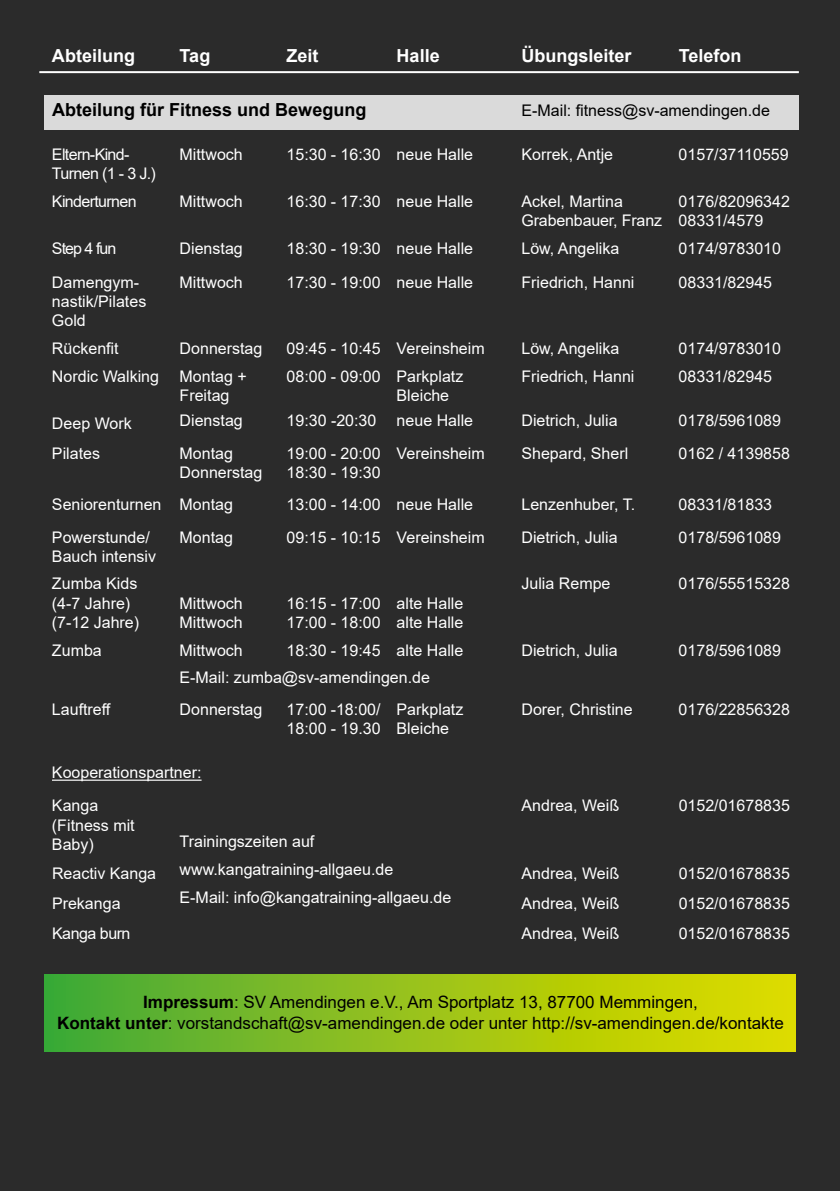
<style>
.page{position:relative;width:840px;height:1191px;background:#fff}
.page>*{position:absolute;margin:0;border:0;box-sizing:border-box;transform-origin:0 0}
.t1{font:700 18px "Arial";color:#fff}
.t2{font:700 18px "Arial";color:#000}
.t3{font:17px/20.4px "Arial";color:#000;text-align:center}
.t4{font:16px/19.2px "Arial";color:#fff}
.t5{font:16px/19.2px "Arial";letter-spacing:-.04em;color:#fff}
.t6{font:16px "Arial";color:#000}
.t7{font:16px "Arial";letter-spacing:-.03em;color:#fff}
.s1{font-weight:700}
</style>
<div class="page">
<div style="left:0;top:0;width:839px;height:1191px;background:#2b2b2b"></div>
<hr style="left:39px;top:71px;width:759px;height:2px;background:#fff">
<div style="left:44px;top:95px;width:753px;height:34px;background:#dadada"></div>
<hr style="left:52px;top:779px;width:149px;height:1px;background:#fff">
<div style="left:45px;top:974px;width:750px;height:77px;background:linear-gradient(to right,#44a93b,#e7dd00)"></div>
<p class="t1" style="left:52px;top:42px;width:84px">Abteilung</p>
<p class="t1" style="left:179px;top:42px;width:32px">Tag</p>
<p class="t1" style="left:286px;top:42px;width:34px">Zeit</p>
<p class="t1" style="left:396px;top:42px;width:45px">Halle</p>
<p class="t1" style="left:521px;top:42px;width:112px">Übungsleiter</p>
<p class="t1" style="left:678px;top:42px;width:64px">Telefon</p>
<p class="t2" style="left:52px;top:97px;width:316px">Abteilung für Fitness und Bewegung</p>
<p class="t6" style="left:521px;top:100px;width:250px">E-Mail: fitness@sv-amendingen.de</p>
<p class="t5" style="left:52px;top:145px;width:105px">Eltern-Kind-<br>Turnen (1 - 3 J.)</p>
<p class="t4" style="left:179px;top:145px;width:65px">Mittwoch</p>
<p class="t4" style="left:286px;top:145px;width:188px">15:30 - 16:30 neue Halle</p>
<p class="t4" style="left:521px;top:145px;width:93px">Korrek, Antje</p>
<p class="t4" style="left:678px;top:145px;width:112px">0157/37110559</p>
<p class="t5" style="left:52px;top:192px;width:86px">Kinderturnen</p>
<p class="t4" style="left:179px;top:192px;width:65px">Mittwoch</p>
<p class="t4" style="left:286px;top:192px;width:188px">16:30 - 17:30 neue Halle</p>
<p class="t4" style="left:521px;top:192px;width:142px">Ackel, Martina<br>Grabenbauer, Franz</p>
<p class="t4" style="left:678px;top:192px;width:113px">0176/82096342<br>08331/4579</p>
<p class="t4" style="left:52px;top:239px;width:66px">Step 4 fun</p>
<p class="t4" style="left:179px;top:239px;width:65px">Dienstag</p>
<p class="t4" style="left:286px;top:239px;width:188px">18:30 - 19:30 neue Halle</p>
<p class="t4" style="left:521px;top:239px;width:99px">Löw, Angelika</p>
<p class="t4" style="left:678px;top:239px;width:104px">0174/9783010</p>
<p class="t4" style="left:52px;top:273px;width:96px">Damengym&shy;nastik/Pilates<br>Gold</p>
<p class="t4" style="left:179px;top:273px;width:65px">Mittwoch</p>
<p class="t4" style="left:286px;top:273px;width:188px">17:30 - 19:00 neue Halle</p>
<p class="t4" style="left:521px;top:273px;width:114px">Friedrich, Hanni</p>
<p class="t4" style="left:678px;top:273px;width:95px">08331/82945</p>
<p class="t4" style="left:52px;top:339px;width:68px">Rückenfit</p>
<p class="t4" style="left:179px;top:339px;width:84px">Donnerstag</p>
<p class="t4" style="left:286px;top:339px;width:200px">09:45 - 10:45 Vereinsheim</p>
<p class="t4" style="left:521px;top:339px;width:99px">Löw, Angelika</p>
<p class="t4" style="left:678px;top:339px;width:104px">0174/9783010</p>
<p class="t4" style="left:52px;top:366px;width:108px">Nordic Walking</p>
<p class="t4" style="left:179px;top:366px;width:69px">Montag +<br>Freitag</p>
<p class="t4" style="left:396px;top:366px;width:68px;text-indent:-110px">08:00 - 09:00 Parkplatz<br>Bleiche</p>
<p class="t4" style="left:521px;top:366px;width:114px">Friedrich, Hanni</p>
<p class="t4" style="left:678px;top:366px;width:95px">08331/82945</p>
<p class="t4" style="left:52px;top:413px;width:81px">Deep Work</p>
<p class="t4" style="left:179px;top:411px;width:65px">Dienstag</p>
<p class="t4" style="left:286px;top:411px;width:91px">19:30 -20:30</p>
<p class="t4" style="left:396px;top:411px;width:78px">neue Halle</p>
<p class="t4" style="left:521px;top:411px;width:98px">Dietrich, Julia</p>
<p class="t4" style="left:678px;top:411px;width:104px">0178/5961089</p>
<p class="t4" style="left:52px;top:444px;width:50px">Pilates</p>
<p class="t4" style="left:179px;top:444px;width:84px">Montag<br>Donnerstag</p>
<p class="t4" style="left:286px;top:444px;width:95px">19:00 - 20:00<br>18:30 - 19:30</p>
<p class="t4" style="left:396px;top:444px;width:90px">Vereinsheim</p>
<p class="t4" style="left:521px;top:444px;width:108px">Shepard, Sherl</p>
<p class="t4" style="left:678px;top:444px;width:113px">0162 / 4139858</p>
<p class="t4" style="left:52px;top:495px;width:182px">Seniorenturnen Montag</p>
<p class="t4" style="left:286px;top:495px;width:188px">13:00 - 14:00 neue Halle</p>
<p class="t4" style="left:521px;top:495px;width:115px">Lenzenhuber, T.</p>
<p class="t4" style="left:678px;top:495px;width:95px">08331/81833</p>
<p class="t4" style="left:52px;top:527px;width:106px">Powerstunde/<br>Bauch intensiv</p>
<p class="t4" style="left:179px;top:527px;width:55px">Montag</p>
<p class="t4" style="left:286px;top:527px;width:200px">09:15 - 10:15 Vereinsheim</p>
<p class="t4" style="left:521px;top:527px;width:98px">Dietrich, Julia</p>
<p class="t4" style="left:678px;top:527px;width:104px">0178/5961089</p>
<p class="t4" style="left:52px;top:574px;width:89px">Zumba Kids (4-7 Jahre) (7-12 Jahre)</p>
<p class="t4" style="left:521px;top:574px;width:90px">Julia Rempe</p>
<p class="t4" style="left:678px;top:574px;width:113px">0176/55515328</p>
<p class="t4" style="left:179px;top:593px;width:65px">Mittwoch<br>Mittwoch</p>
<p class="t4" style="left:286px;top:593px;width:95px">16:15 - 17:00<br>17:00 - 18:00</p>
<p class="t4" style="left:396px;top:593px;width:68px">alte Halle alte Halle</p>
<p class="t4" style="left:52px;top:640px;width:51px">Zumba</p>
<p class="t4" style="left:179px;top:640px;width:65px">Mittwoch</p>
<p class="t4" style="left:286px;top:640px;width:178px">18:30 - 19:45 alte Halle</p>
<p class="t4" style="left:521px;top:640px;width:98px">Dietrich, Julia</p>
<p class="t4" style="left:678px;top:640px;width:104px">0178/5961089</p>
<p class="t4" style="left:179px;top:668px;width:252px">E-Mail: zumba@sv-amendingen.de</p>
<p class="t4" style="left:52px;top:699px;width:60px">Lauftreff</p>
<p class="t4" style="left:179px;top:699px;width:84px">Donnerstag</p>
<p class="t4" style="left:286px;top:699px;width:95px">17:00 -18:00/<br>18:00 - 19.30</p>
<p class="t4" style="left:396px;top:699px;width:68px">Parkplatz<br>Bleiche</p>
<p class="t4" style="left:521px;top:699px;width:113px">Dorer, Christine</p>
<p class="t4" style="left:678px;top:699px;width:113px">0176/22856328</p>
<p class="t4" style="left:52px;top:756px;width:151px;line-height:32.8px">Kooperationspartner:<br>Kanga</p>
<p class="t4" style="left:52px;top:815px;width:84px">(Fitness mit<br>Baby)</p>
<p class="t4" style="left:521px;top:796px;width:99px">Andrea, Weiß</p>
<p class="t4" style="left:678px;top:796px;width:113px">0152/01678835</p>
<p class="t4" style="left:179px;top:827px;width:273px;line-height:28px">Trainingszeiten auf www.kangatraining-allgaeu.de<br>E-Mail: info@kangatraining-allgaeu.de</p>
<p class="t4" style="left:52px;top:863px;width:106px">Reactiv Kanga</p>
<p class="t4" style="left:521px;top:863px;width:99px">Andrea, Weiß</p>
<p class="t4" style="left:678px;top:863px;width:113px">0152/01678835</p>
<p class="t4" style="left:52px;top:893px;width:70px">Prekanga</p>
<p class="t4" style="left:521px;top:893px;width:99px">Andrea, Weiß</p>
<p class="t4" style="left:678px;top:893px;width:113px">0152/01678835</p>
<p class="t7" style="left:52px;top:922px;width:80px">Kanga burn</p>
<p class="t4" style="left:521px;top:923px;width:99px">Andrea, Weiß</p>
<p class="t4" style="left:678px;top:923px;width:113px">0152/01678835</p>
<p class="t3" style="left:57px;top:992px;width:727px"><span class="s1">Impressum</span>: SV Amendingen e.V., Am Sportplatz 13, 87700 Memmingen,<br><span class="s1">Kontakt unter</span>: vorstandschaft@sv-amendingen.de oder unter http://sv-amendingen.de/kontakte</p>
</div>
